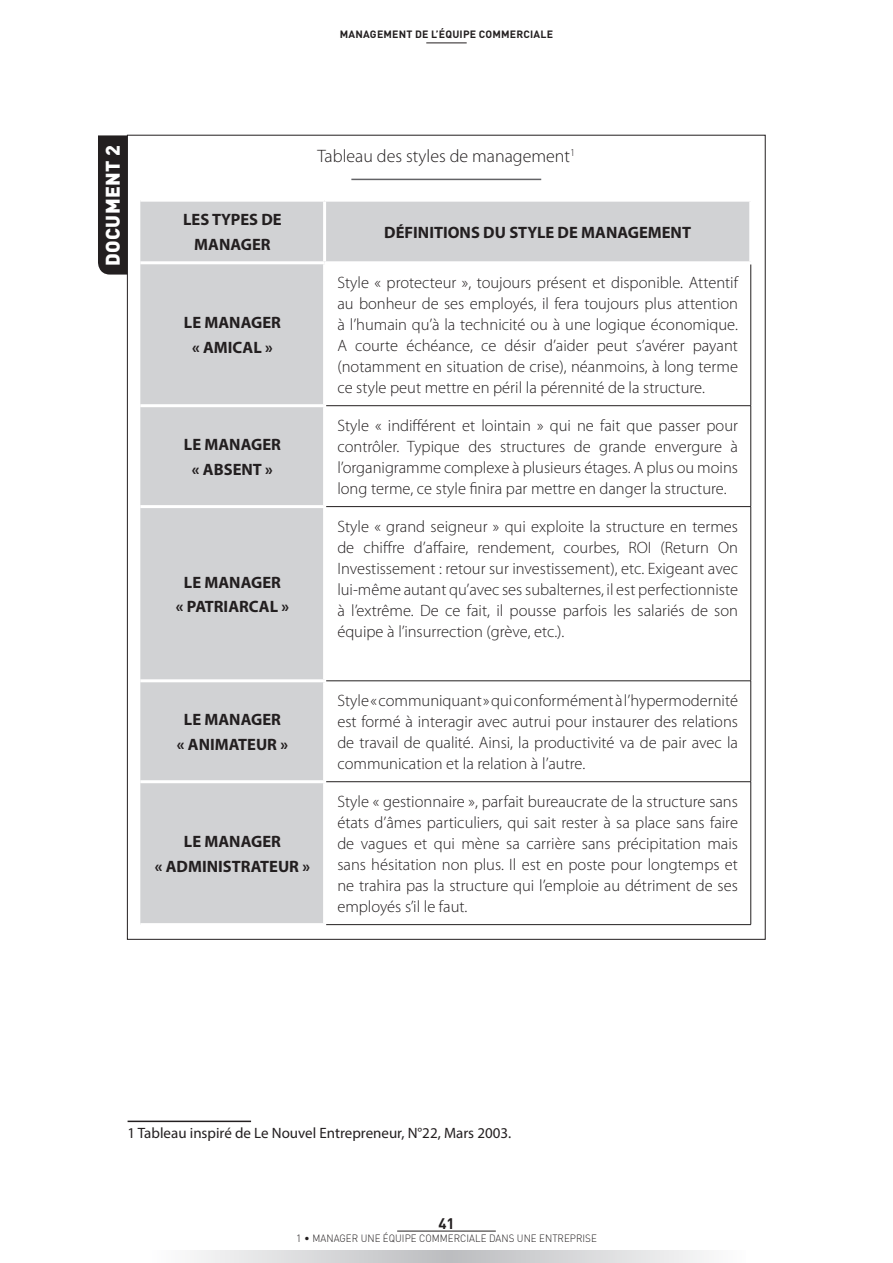
<style>
.page{position:relative;width:893px;height:1263px;background:#fff}
.page>*{position:absolute;margin:0;border:0;box-sizing:border-box;transform-origin:0 0}
.Section_mot_copie{font:900 19.5px "DIN Pro";letter-spacing:.02em;color:#fff}
.filet{font:300 18px "Myriad Pro";color:#231f20}
.t1{font:300 16.5px/21px "Myriad Pro";color:#231f20;text-align:justify}
.t2{font:700 16.5px/24.8px "Myriad Pro";color:#231f20;text-align:center}
.Notes_de_bas_de_page{font:15px "Myriad Pro";color:#231f20}
.t3{font:700 15px "DIN";color:#231f20}
.t4{font:300 10.5px "DIN Pro";letter-spacing:.005em;color:#231f20}
.t5{font:700 10.5px "DIN Pro";letter-spacing:.02em;color:#231f20}
</style>
<div class="page">
<hr style="left:397px;top:1231px;width:99px;height:1px;background:#231f20">
<svg style="left:194px;top:1250px;width:510px;height:13px;background:#d7d8da"></svg>
<hr style="left:426px;top:43px;width:41px;height:1px;background:#231f20">
<hr style="left:128px;top:1120px;width:123px;height:2px;background:#231f20">
<hr style="left:351px;top:179px;width:190px;height:1px;background:#636366">
<svg style="left:140px;top:202px;width:610px;height:721px"></svg>
<hr style="left:750px;top:264px;width:1px;height:141px;background:#231f20">
<hr style="left:326px;top:405px;width:425px;height:1px;background:#231f20">
<hr style="left:750px;top:406px;width:1px;height:100px;background:#231f20">
<hr style="left:326px;top:506px;width:425px;height:1px;background:#231f20">
<hr style="left:750px;top:507px;width:1px;height:174px;background:#231f20">
<hr style="left:326px;top:680px;width:425px;height:1px;background:#231f20">
<hr style="left:750px;top:681px;width:1px;height:100px;background:#231f20">
<hr style="left:326px;top:781px;width:425px;height:1px;background:#231f20">
<hr style="left:750px;top:782px;width:1px;height:142px;background:#231f20">
<hr style="left:326px;top:924px;width:425px;height:1px;background:#231f20">
<hr style="left:749px;top:202px;width:3px;height:59px;background:#fff">
<hr style="left:325px;top:261px;width:427px;height:3px;background:#fff">
<hr style="left:323px;top:202px;width:3px;height:59px;background:#fff">
<hr style="left:323px;top:264px;width:3px;height:140px;background:#fff">
<hr style="left:323px;top:407px;width:3px;height:98px;background:#fff">
<hr style="left:323px;top:508px;width:3px;height:171px;background:#fff">
<hr style="left:323px;top:682px;width:3px;height:98px;background:#fff">
<hr style="left:323px;top:783px;width:3px;height:140px;background:#fff">
<hr style="left:140px;top:261px;width:185px;height:3px;background:#fff">
<hr style="left:140px;top:404px;width:186px;height:3px;background:#fff">
<hr style="left:140px;top:505px;width:186px;height:3px;background:#fff">
<hr style="left:140px;top:679px;width:186px;height:3px;background:#fff">
<hr style="left:140px;top:780px;width:186px;height:3px;background:#fff">
<div style="left:98px;top:135px;width:30px;height:140px;background:#231f20"></div>
<p class="t5" style="left:340px;top:26px;width:215px">MANAGEMENT DE L’ÉQUIPE COMMERCIALE</p>
<p class="Section_mot_copie" style="left:96px;top:266px;width:122px;rotate:-90deg">DOCUMENT 2</p>
<p class="filet" style="left:317px;top:146px;width:259px">Tableau des styles de management<sup>1</sup></p>
<p class="t2" style="left:183px;top:207px;width:100px">LES TYPES DE<br>MANAGER</p>
<p class="t2" style="left:384px;top:219px;width:308px">DÉFINITIONS DU STYLE DE MANAGEMENT</p>
<p class="t2" style="left:184px;top:310px;width:98px">LE MANAGER « AMICAL »</p>
<p class="t2" style="left:184px;top:431px;width:98px">LE MANAGER « ABSENT »</p>
<p class="t2" style="left:176px;top:569px;width:115px">LE MANAGER<br>« PATRIARCAL »</p>
<p class="t2" style="left:177px;top:707px;width:113px">LE MANAGER<br>« ANIMATEUR »</p>
<p class="t2" style="left:155px;top:828px;width:157px">LE MANAGER<br>« ADMINISTRATEUR »</p>
<p class="t1" style="left:337px;top:272px;width:402px">Style « protecteur », toujours présent et disponible. Attentif au bonheur de ses employés, il fera toujours plus attention à l’humain qu’à la technicité ou à une logique économique.<br>A courte échéance, ce désir d’aider peut s’avérer payant (notamment en situation de crise), néanmoins, à long terme ce style peut mettre en péril la pérennité de la structure.</p>
<p class="t1" style="left:337px;top:415px;width:402px">Style « indifférent et lointain » qui ne fait que passer pour contrôler. Typique des structures de grande envergure à l’organigramme complexe à plusieurs étages. A plus ou moins long terme, ce style finira par mettre en danger la structure.</p>
<p class="t1" style="left:337px;top:516px;width:402px">Style « grand seigneur » qui exploite la structure en termes de chiffre d’affaire, rendement, courbes, ROI (Return On Investissement : retour sur investissement), etc. Exigeant avec lui-même autant qu’avec ses subalternes, il est perfectionniste à l’extrême. De ce fait, il pousse parfois les salariés de son équipe à l’insurrection (grève, etc.).</p>
<p class="t1" style="left:337px;top:690px;width:402px">Style « communiquant» qui conformément à l’hypermodernité est formé à interagir avec autrui pour instaurer des relations de travail de qualité. Ainsi, la productivité va de pair avec la communication et la relation à l’autre.</p>
<p class="t1" style="left:337px;top:791px;width:402px">Style « gestionnaire », parfait bureaucrate de la structure sans états d’âmes particuliers, qui sait rester à sa place sans faire de vagues et qui mène sa carrière sans précipitation mais sans hésitation non plus. Il est en poste pour longtemps et ne trahira pas la structure qui l’emploie au détriment de ses employés s’il le faut.</p>
<p class="Notes_de_bas_de_page" style="left:128px;top:1123px;width:385px">1 Tableau inspiré de Le Nouvel Entrepreneur, N°22, Mars 2003.</p>
<p class="t3" style="left:438px;top:1213px;width:18px">41</p>
<p class="t4" style="left:296px;top:1231px;width:302px">1 • MANAGER UNE ÉQUIPE COMMERCIALE DANS UNE ENTREPRISE</p>
</div>
